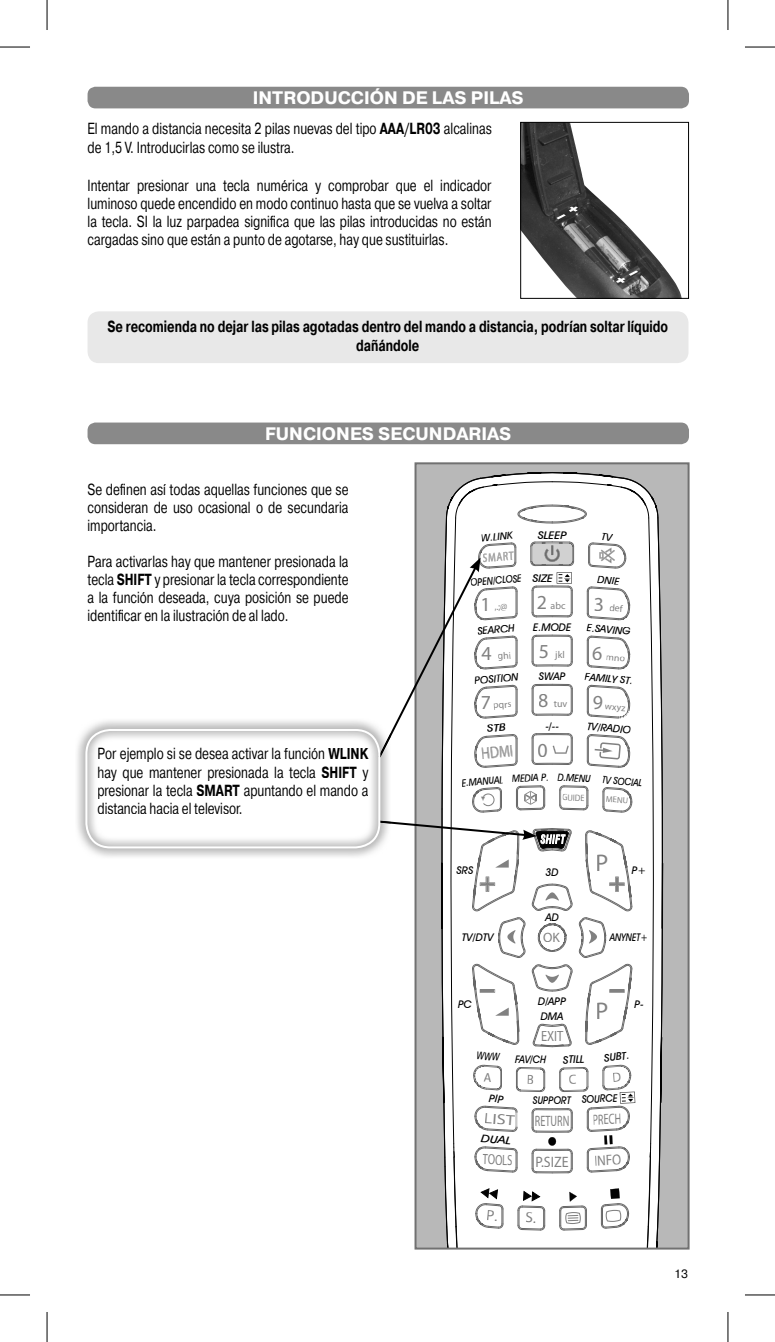
<style>
.page{position:relative;width:775px;height:1342px;background:#fff}
.page>*{position:absolute;margin:0;border:0;box-sizing:border-box;transform-origin:0 0}
.t1{font:500 24.2px "Avant Garde IT Cby BT";color:#818181}
.t2{font:500 20px "Avant Garde IT Cby BT";color:#818181}
.t3{font:700 18px "Pragmatica TT";color:#fff}
.t4{font:500 16.6px "Avant Garde IT Cby BT";color:#818181;scale:.82 1}
.t5{font:16px/18px "Pragmatica TT";color:#000;text-align:justify;scale:.75 1}
.t6{font:700 16px/19.2px "Pragmatica TT";color:#000;text-align:center;scale:.75 1}
.t7{font:500 15px "Avant Garde IT Cby BT";color:#818181;scale:.68 1}
.t8{font:500 15px "Avant Garde IT Cby BT";color:#818181;scale:.92 1}
.t9{font:500 15px "Avant Garde IT Cby BT";color:#818181;scale:.7 1}
.t10{font:500 15px "Avant Garde IT Cby BT";color:#818181;scale:.87 1}
.t11{font:500 15px "Avant Garde IT Cby BT";color:#818181;scale:1.2 1}
.t12{font:500 15px "Avant Garde IT Cby BT";color:#818181;scale:.82 1}
.t13{font:500 13.6px "Avant Garde IT Cby BT";color:#818181}
.t14{font:500 12px "Avant Garde IT Cby BT";color:#818181;scale:.77 1}
.t15{font:italic 500 12px "Avant Garde IT Cby BT";letter-spacing:.1em;color:#fff;scale:.75 1}
.t16{font:12px "Pragmatica TT";color:#000}
.t17{font:italic 500 10.6px/15px "Avant Garde IT Cby BT";color:#030303}
.t18{font:italic 500 10.6px "Avant Garde IT Cby BT";color:#030303;scale:.85 1}
.t19{font:italic 500 10.6px "Avant Garde IT Cby BT";color:#020202;scale:.9 1}
.t20{font:italic 500 10.6px "Avant Garde IT Cby BT";color:#030303;scale:.87 1}
.t21{font:italic 500 10.6px "Avant Garde IT Cby BT";color:#020202;scale:1.04 1}
.t22{font:italic 500 10.6px "Avant Garde IT Cby BT";color:#030303;scale:.83 1}
.t23{font:italic 500 10.6px "Avant Garde IT Cby BT";color:#030303;scale:.86 1}
.t24{font:italic 500 10.6px "Avant Garde IT Cby BT";color:#020202;scale:.92 1}
.t25{font:italic 500 10.6px "Avant Garde IT Cby BT";color:#030303;scale:1.14 1}
.t26{font:italic 500 10.6px "Avant Garde IT Cby BT";color:#020202;scale:1.25 1}
.t27{font:italic 500 10.6px "Avant Garde IT Cby BT";color:#030303;scale:1.12 1}
.t28{font:500 10px "Avant Garde IT Cby BT";color:#818181}
.t29{font:500 9.6px "Avant Garde IT Cby BT";color:#818181;scale:.86 1}
.t30{font:500 9px "Avant Garde IT Cby BT";color:#818181;scale:.96 1}
.s1{font-weight:700}
.s2{font-size:20px}
</style>
<div class="page">
<div style="left:417px;top:465px;width:269px;height:781px;background:#b8b8b8"></div>
<div style="left:87px;top:422px;width:601px;height:22px;background:#898989;border-radius:8px"></div>
<div style="left:87px;top:87px;width:601px;height:21px;background:#898989;border-radius:8px"></div>
<div style="left:87px;top:311px;width:601px;height:52px;background:#e8e8e8;border-radius:11px"></div>
<img style="left:522px;top:124px;width:160px;height:173px">
<div style="left:520px;top:122px;width:168px;height:177px;border:1px solid #000"></div>
<svg style="left:616px;top:270px;width:22px;height:13px"></svg>
<svg style="left:556px;top:206px;width:21px;height:13px"></svg>
<img style="left:77px;top:720px;width:301px;height:137px">
<img style="left:98px;top:748px;width:226px;height:14px">
<img style="left:325px;top:748px;width:43px;height:11px">
<img style="left:98px;top:766px;width:218px;height:14px">
<img style="left:322px;top:766px;width:34px;height:11px">
<svg style="left:357px;top:769px;width:11px;height:11px"></svg>
<img style="left:98px;top:784px;width:95px;height:14px">
<img style="left:197px;top:784px;width:43px;height:11px">
<img style="left:240px;top:784px;width:128px;height:14px">
<img style="left:98px;top:802px;width:143px;height:11px">
<div style="left:85px;top:729px;width:295px;height:119px;border:2px solid #fff;border-radius:24px"></div>
<hr style="left:0;top:47px;width:30px;height:1px;background:#000">
<hr style="left:744px;top:47px;width:30px;height:1px;background:#000">
<hr style="left:0;top:1294px;width:30px;height:1px;background:#000">
<hr style="left:744px;top:1294px;width:30px;height:1px;background:#000">
<hr style="left:47px;top:0;width:1px;height:30px;background:#000">
<hr style="left:47px;top:1311px;width:1px;height:30px;background:#000">
<hr style="left:727px;top:0;width:1px;height:30px;background:#000">
<hr style="left:727px;top:1311px;width:1px;height:30px;background:#000">
<svg style="left:378px;top:471px;width:285px;height:777px"></svg>
<p class="t3" style="left:253px;top:87px;width:272px">INTRODUCCIÓN DE LAS PILAS</p>
<p class="t5" style="left:87px;top:119px;width:540px;line-height:19.2px">El mando a distancia necesita 2 pilas nuevas del tipo <span class="s1">AAA/LR03</span> alcalinas de 1,5 V. Introducirlas como se ilustra.</p>
<p class="t5" style="left:87px;top:176px;width:540px">Intentar presionar una tecla numérica y comprobar que el indicador luminoso quede encendido en modo continuo hasta que se vuelva a soltar la tecla. SI la luz parpadea significa que las pilas introducidas no están cargadas sino que están a punto de agotarse, hay que sustituirlas.</p>
<p class="t6" style="left:107px;top:317px;width:748px">Se recomienda no dejar las pilas agotadas dentro del mando a distancia, podrían soltar líquido dañándole</p>
<p class="t3" style="left:265px;top:423px;width:248px">FUNCIONES SECUNDARIAS</p>
<p class="t5" style="left:87px;top:481px;width:349px">Se definen así todas aquellas funciones que se consideran de uso ocasional o de secundaria importancia.</p>
<p class="t5" style="left:87px;top:553px;width:349px">Para activarlas hay que mantener presionada la tecla <span class="s1">SHIFT</span> y presionar la tecla correspondiente a la función deseada, cuya posición se puede identificar en la ilustración de al lado.</p>
<p class="t17" style="left:480px;top:530px;width:33px;rotate:-5deg">W.LINK</p>
<p class="t25" style="left:537px;top:528px;width:27px">SLEEP</p>
<p class="t14" style="left:482px;top:553px;width:42px;rotate:-5deg">SMART</p>
<p class="t18" style="left:470px;top:576px;width:62px;rotate:-5deg">OPEN/CLOSE</p>
<p class="t17" style="left:476px;top:623px;width:39px;rotate:-5deg">SEARCH</p>
<p class="t2" style="left:480px;top:596px;width:12px">1</p>
<p class="t28" style="left:493px;top:603px;width:15px;rotate:-5deg">,.;@</p>
<p class="t27" style="left:532px;top:572px;width:20px">SIZE</p>
<p class="t17" style="left:598px;top:571px;width:24px;rotate:5deg">DNIE</p>
<p class="t17" style="left:587px;top:620px;width:45px;rotate:5deg">E.SAVING</p>
<p class="t28" style="left:536px;top:602px;width:30px"><span class="s2">2</span> abc</p>
<p class="t2" style="left:593px;top:596px;width:12px">3</p>
<p class="t17" style="left:533px;top:620px;width:40px">E.MODE</p>
<p class="t2" style="left:481px;top:646px;width:12px">4</p>
<p class="t28" style="left:538px;top:650px;width:27px"><span class="s2">5</span> jkl</p>
<p class="t2" style="left:592px;top:645px;width:12px">6</p>
<p class="t2" style="left:480px;top:695px;width:12px">7</p>
<p class="t28" style="left:492px;top:701px;width:20px;rotate:-4deg">pqrs</p>
<p class="t28" style="left:538px;top:700px;width:30px"><span class="s2">8</span> tuv</p>
<p class="t2" style="left:592px;top:694px;width:12px">9</p>
<p class="t28" style="left:605px;top:702px;width:22px;rotate:5deg">wxyz</p>
<p class="t17" style="left:538px;top:669px;width:28px">SWAP</p>
<p class="t17" style="left:585px;top:669px;width:50px;rotate:5deg">FAMILY ST.</p>
<p class="t17" style="left:473px;top:673px;width:46px;rotate:-5deg">POSITION</p>
<p class="t5" style="left:97px;top:745px;width:362px">Por ejemplo si se desea activar la función <span class="s1">WLINK </span>hay que mantener presionada la tecla <span class="s1">SHIFT</span> y presionar la tecla <span class="s1">SMART</span> apuntando el mando a distancia hacia el televisor.</p>
<p class="t4" style="left:480px;top:747px;width:41px;rotate:-5deg">HDMI</p>
<p class="t17" style="left:545px;top:718px;width:15px">-/--</p>
<p class="t17" style="left:587px;top:718px;width:46px;rotate:5deg">TV/RADIO</p>
<p class="t2" style="left:537px;top:742px;width:12px">0</p>
<p class="t23" style="left:461px;top:776px;width:50px;rotate:-5deg">E.MANUAL</p>
<p class="t20" style="left:512px;top:772px;width:44px;rotate:-2deg">MEDIA P.</p>
<p class="t20" style="left:557px;top:770px;width:40px;rotate:3deg">D.MENU</p>
<p class="t22" style="left:602px;top:773px;width:50px;rotate:5deg">TV SOCIAL</p>
<p class="t29" style="left:562px;top:793px;width:27px;rotate:2deg">GUIDE</p>
<p class="t30" style="left:605px;top:795px;width:25px;rotate:5deg">MENU</p>
<p class="t15" style="left:540px;top:831px;width:33px">SHIFT</p>
<h1 class="t1" style="left:595px;top:853px;width:14px">P</h1>
<p class="t17" style="left:456px;top:862px;width:18px">SRS</p>
<p class="t17" style="left:631px;top:862px;width:16px">P+</p>
<p class="t17" style="left:545px;top:865px;width:15px">3D</p>
<p class="t17" style="left:545px;top:909px;width:15px">AD</p>
<p class="t17" style="left:462px;top:929px;width:33px">TV/DTV</p>
<p class="t13" style="left:543px;top:932px;width:18px">OK</p>
<p class="t18" style="left:609px;top:930px;width:47px">ANYNET+</p>
<p class="t17" style="left:538px;top:993px;width:30px">D/APP<br>DMA</p>
<p class="t17" style="left:458px;top:996px;width:15px">PC</p>
<p class="t17" style="left:634px;top:996px;width:11px">P-</p>
<h1 class="t1" style="left:595px;top:1001px;width:14px">P</h1>
<p class="t12" style="left:541px;top:1030px;width:29px">EXIT</p>
<p class="t21" style="left:603px;top:1051px;width:26px;rotate:-6deg">SUBT.</p>
<p class="t21" style="left:562px;top:1053px;width:22px;rotate:-3deg">STILL</p>
<p class="t19" style="left:515px;top:1052px;width:36px;rotate:2deg">FAV/CH</p>
<p class="t19" style="left:532px;top:1093px;width:44px">SUPPORT</p>
<p class="t24" style="left:581px;top:1093px;width:41px;rotate:-3deg">SOURCE</p>
<p class="t11" style="left:484px;top:1112px;width:27px;rotate:4deg">LIST</p>
<p class="t9" style="left:483px;top:1153px;width:44px;rotate:3deg">TOOLS</p>
<p class="t26" style="left:481px;top:1131px;width:25px;rotate:5deg">DUAL</p>
<p class="t7" style="left:534px;top:1114px;width:52px">RETURN</p>
<p class="t8" style="left:535px;top:1155px;width:37px">P.SIZE</p>
<p class="t7" style="left:592px;top:1113px;width:44px;rotate:-3deg">PRECH</p>
<p class="t10" style="left:593px;top:1154px;width:33px;rotate:-3deg">INFO</p>
<p class="t16" style="left:674px;top:1266px;width:15px">13</p>
</div>
